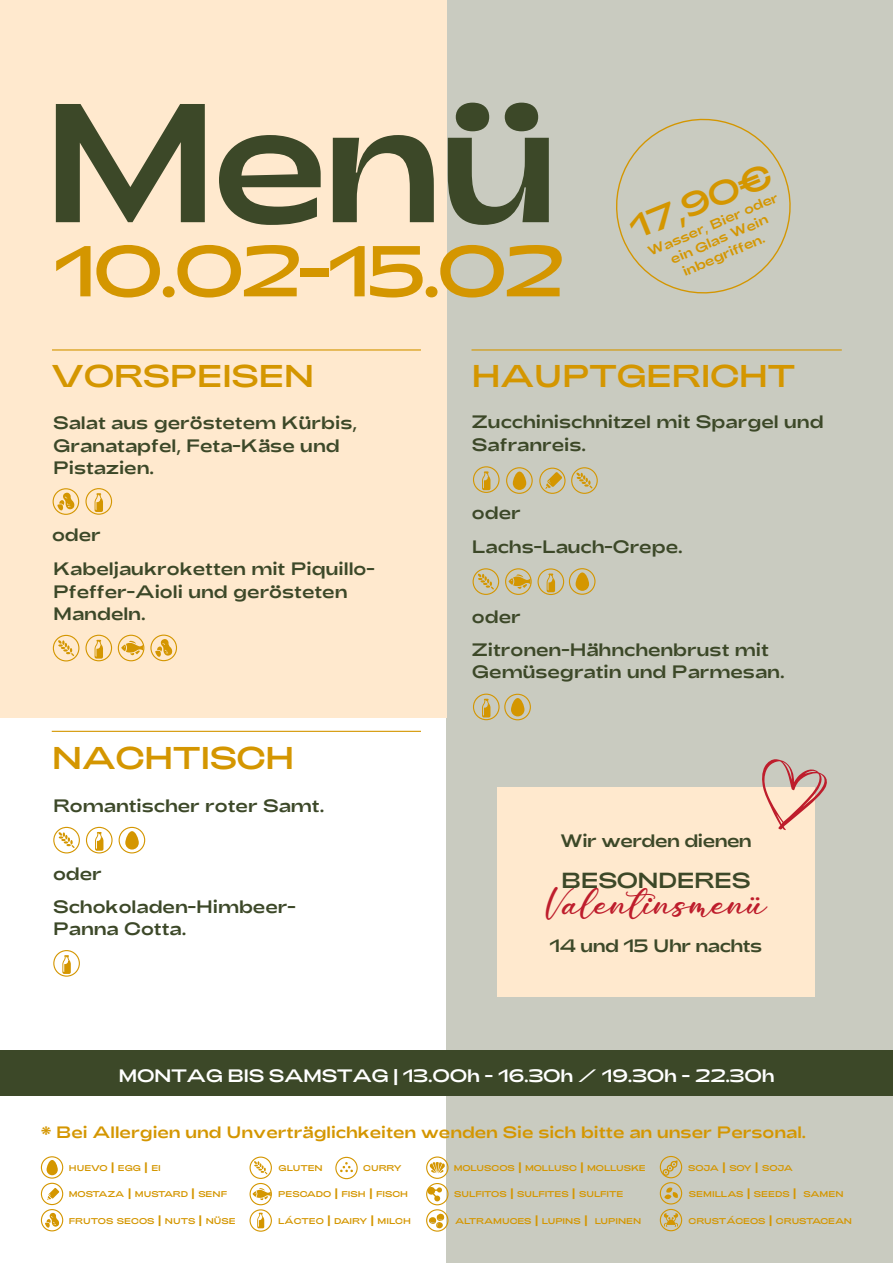
<style>
.page{position:relative;width:893px;height:1263px;background:#fff}
.page>*{position:absolute;margin:0;border:0;box-sizing:border-box;transform-origin:0 0}
.t1{font:168.9px "Adieu";color:#3c4828}
.t2{font:71.85px "Adieu";letter-spacing:-.05em;color:#d49600}
.t3{font:34.65px "Cathalia";color:#be1d2c}
.t4{font:33.45px "Adieu";color:#d49600}
.t5{font:31.5px "Adieu";letter-spacing:-.02em;color:#d49600}
.t6{font:21.75px "Adieu";letter-spacing:-.025em;color:#3c4828}
.t7{font:18px/22.5px "Adieu";color:#3c4828}
.t8{font:18px "Adieu";letter-spacing:-.03em;color:#fff}
.t9{font:18px "Adieu";letter-spacing:-.025em;color:#3c4828}
.t10{font:18px "Adieu";color:#be1d2c}
.t11{font:16.5px "Adieu";color:#d49600}
.t12{font:13.35px/16px "Adieu";color:#d49600;text-align:center}
.t13{font:8.4px "Adieu";color:#d49600}
.s1{font-size:12px}
</style>
<div class="page">
<div style="left:446px;top:0;width:447px;height:1263px;background:#c9cbc0"></div>
<div style="left:0;top:0;width:446px;height:718px;background:#ffe9ce"></div>
<hr style="left:52px;top:349px;width:369px;height:1px;background:#d49600">
<hr style="left:52px;top:731px;width:369px;height:1px;background:#d49600">
<hr style="left:471px;top:349px;width:371px;height:1px;background:#d49600">
<svg style="left:616px;top:118px;width:175px;height:176px"></svg>
<div style="left:426px;top:1183px;width:22px;height:22px;border:1px solid #d49600;border-radius:50%"></div>
<svg style="left:427px;top:1186px;width:15px;height:16px"></svg>
<div style="left:41px;top:1156px;width:22px;height:22px;border:1px solid #d49600;border-radius:50%"></div>
<div style="left:47px;top:1160px;width:11px;height:15px;background:#d49600;border-radius:6px"></div>
<svg style="left:47px;top:1188px;width:12px;height:12px"></svg>
<div style="left:41px;top:1183px;width:22px;height:22px;border:1px solid #d49600;border-radius:50%"></div>
<svg style="left:45px;top:1213px;width:14px;height:14px"></svg>
<div style="left:41px;top:1209px;width:22px;height:22px;border:1px solid #d49600;border-radius:50%"></div>
<svg style="left:254px;top:1161px;width:13px;height:13px"></svg>
<div style="left:250px;top:1156px;width:22px;height:23px;border:1px solid #d49600;border-radius:50%"></div>
<svg style="left:253px;top:1188px;width:17px;height:12px"></svg>
<div style="left:250px;top:1183px;width:22px;height:22px;border:1px solid #d49600;border-radius:50%"></div>
<div style="left:250px;top:1209px;width:22px;height:23px;border:1px solid #d49600;border-radius:50%"></div>
<svg style="left:257px;top:1213px;width:7px;height:15px"></svg>
<svg style="left:430px;top:1162px;width:15px;height:11px"></svg>
<div style="left:426px;top:1156px;width:22px;height:23px;border:1px solid #d49600;border-radius:50%"></div>
<div style="left:335px;top:1157px;width:23px;height:22px;border:1px solid #d49600;border-radius:50%"></div>
<svg style="left:340px;top:1162px;width:13px;height:10px"></svg>
<div style="left:660px;top:1209px;width:22px;height:22px;border:1px solid #d49600;border-radius:50%"></div>
<svg style="left:663px;top:1213px;width:15px;height:14px"></svg>
<div style="left:660px;top:1182px;width:22px;height:22px;border:1px solid #d49600;border-radius:50%"></div>
<svg style="left:664px;top:1187px;width:14px;height:12px"></svg>
<div style="left:660px;top:1156px;width:22px;height:22px;border:1px solid #d49600;border-radius:50%"></div>
<svg style="left:662px;top:1158px;width:17px;height:18px"></svg>
<div style="left:426px;top:1209px;width:22px;height:23px;border:1px solid #d49600;border-radius:50%"></div>
<svg style="left:429px;top:1213px;width:16px;height:15px"></svg>
<div style="left:0;top:1050px;width:893px;height:45px;background:#3c4828"></div>
<svg style="left:508px;top:574px;width:22px;height:15px"></svg>
<div style="left:505px;top:568px;width:27px;height:27px;border:1px solid #d49600;border-radius:50%"></div>
<svg style="left:121px;top:641px;width:22px;height:14px"></svg>
<div style="left:118px;top:635px;width:26px;height:26px;border:1px solid #d49600;border-radius:50%"></div>
<div style="left:473px;top:466px;width:27px;height:27px;border:1px solid #d49600;border-radius:50%"></div>
<svg style="left:482px;top:471px;width:8px;height:19px"></svg>
<div style="left:473px;top:694px;width:27px;height:26px;border:1px solid #d49600;border-radius:50%"></div>
<svg style="left:482px;top:699px;width:8px;height:18px"></svg>
<div style="left:53px;top:950px;width:27px;height:27px;border:1px solid #d49600;border-radius:50%"></div>
<svg style="left:62px;top:955px;width:9px;height:19px"></svg>
<svg style="left:59px;top:832px;width:16px;height:16px"></svg>
<div style="left:53px;top:827px;width:27px;height:26px;border:1px solid #d49600;border-radius:50%"></div>
<div style="left:86px;top:827px;width:27px;height:26px;border:1px solid #d49600;border-radius:50%"></div>
<svg style="left:95px;top:832px;width:8px;height:19px"></svg>
<div style="left:119px;top:827px;width:26px;height:26px;border:1px solid #d49600;border-radius:50%"></div>
<svg style="left:125px;top:831px;width:14px;height:18px"></svg>
<div style="left:506px;top:467px;width:27px;height:27px;border:1px solid #d49600;border-radius:50%"></div>
<svg style="left:513px;top:471px;width:13px;height:19px"></svg>
<div style="left:537px;top:568px;width:27px;height:27px;border:1px solid #d49600;border-radius:50%"></div>
<svg style="left:547px;top:573px;width:8px;height:19px"></svg>
<div style="left:569px;top:568px;width:26px;height:27px;border:1px solid #d49600;border-radius:50%"></div>
<div style="left:576px;top:572px;width:13px;height:19px;background:#d49600;border-radius:7px"></div>
<svg style="left:478px;top:574px;width:16px;height:16px"></svg>
<div style="left:473px;top:568px;width:26px;height:27px;border:1px solid #d49600;border-radius:50%"></div>
<svg style="left:576px;top:473px;width:16px;height:15px"></svg>
<div style="left:571px;top:467px;width:27px;height:27px;border:1px solid #d49600;border-radius:50%"></div>
<div style="left:85px;top:488px;width:27px;height:27px;border:1px solid #d49600;border-radius:50%"></div>
<svg style="left:95px;top:493px;width:8px;height:19px"></svg>
<svg style="left:58px;top:640px;width:16px;height:16px"></svg>
<div style="left:53px;top:635px;width:26px;height:26px;border:1px solid #d49600;border-radius:50%"></div>
<div style="left:85px;top:635px;width:27px;height:26px;border:1px solid #d49600;border-radius:50%"></div>
<svg style="left:95px;top:640px;width:8px;height:19px"></svg>
<svg style="left:545px;top:472px;width:17px;height:17px"></svg>
<div style="left:539px;top:468px;width:26px;height:26px;border:1px solid #d49600;border-radius:50%"></div>
<svg style="left:57px;top:493px;width:18px;height:17px"></svg>
<div style="left:53px;top:488px;width:26px;height:27px;border:1px solid #d49600;border-radius:50%"></div>
<svg style="left:155px;top:639px;width:17px;height:18px"></svg>
<div style="left:150px;top:635px;width:27px;height:26px;border:1px solid #d49600;border-radius:50%"></div>
<div style="left:497px;top:787px;width:318px;height:209px;background:#ffe9ce"></div>
<svg style="left:762px;top:759px;width:65px;height:71px"></svg>
<div style="left:504px;top:694px;width:27px;height:26px;border:1px solid #d49600;border-radius:50%"></div>
<div style="left:511px;top:698px;width:13px;height:18px;background:#d49600;border-radius:7px"></div>
<h1 class="t1" style="left:41px;top:65px;width:520px">Menü</h1>
<h2 class="t2" style="left:53px;top:229px;width:513px">10.02-15.02</h2>
<p class="t12" style="left:680px;top:264px;width:90px;rotate:-23deg">inbegriffen.</p>
<h3 class="t4" style="left:623px;top:212px;width:153px;rotate:-22deg">17,90€</h3>
<p class="t12" style="left:645px;top:244px;width:142px;rotate:-23deg">Wasser, Bier oder ein Glas Wein</p>
<h3 class="t5" style="left:51px;top:358px;width:265px">VORSPEISEN</h3>
<p class="t7" style="left:53px;top:412px;width:305px">Salat aus geröstetem Kürbis,<br>Granatapfel, Feta-Käse und<br>Pistazien.</p>
<p class="t7" style="left:52px;top:517px;width:324px;line-height:34.7px">oder<br>Kabeljaukroketten mit Piquillo-</p>
<p class="t7" style="left:53px;top:580px;width:296px">Pfeffer-Aioli und gerösteten<br>Mandeln.</p>
<h3 class="t5" style="left:52px;top:739px;width:244px">NACHTISCH</h3>
<p class="t7" style="left:53px;top:794px;width:273px">Romantischer roter Samt.</p>
<p class="t7" style="left:53px;top:857px;width:244px;line-height:33px">oder<br>Schokoladen-Himbeer-</p>
<p class="t7" style="left:53px;top:918px;width:135px">Panna Cotta.</p>
<h3 class="t5" style="left:471px;top:357px;width:325px">HAUPTGERICHT</h3>
<p class="t7" style="left:472px;top:411px;width:353px">Zucchinischnitzel mit Spargel und<br>Safranreis.</p>
<p class="t7" style="left:472px;top:496px;width:212px;line-height:33.9px">oder<br>Lachs-Lauch-Crepe.</p>
<p class="t7" style="left:472px;top:600px;width:298px;line-height:33.3px">oder<br>Zitronen-Hähnchenbrust mit</p>
<p class="t7" style="left:472px;top:661px;width:314px">Gemüsegratin und Parmesan.</p>
<p class="t9" style="left:560px;top:831px;width:193px">Wir werden dienen</p>
<p class="t6" style="left:561px;top:868px;width:191px">BESONDERES</p>
<h3 class="t3" style="left:544px;top:880px;width:224px">Valentinsmenu</h3>
<p class="t10" style="left:750px;top:893px;width:12px">¨</p>
<p class="t9" style="left:550px;top:935px;width:214px">14 und 15 Uhr nachts</p>
<p class="t8" style="left:119px;top:1065px;width:657px">MONTAG BIS SAMSTAG | 13.00h - 16.30h / 19.30h - 22.30h</p>
<p class="t11" style="left:41px;top:1122px;width:766px">* Bei Allergien und Unverträglichkeiten wenden Sie sich bitte an unser Personal.</p>
<p class="t13" style="left:69px;top:1163px;width:94px">HUEVO <span class="s1">|</span> EGG <span class="s1">|</span> EI</p>
<p class="t13" style="left:363px;top:1163px;width:40px">CURRY</p>
<p class="t13" style="left:69px;top:1189px;width:160px">MOSTAZA <span class="s1">|</span> MUSTARD <span class="s1">|</span> SENF</p>
<p class="t13" style="left:69px;top:1216px;width:168px">FRUTOS SECOS <span class="s1">|</span> NUTS <span class="s1">|</span> NÜSE</p>
<p class="t13" style="left:689px;top:1216px;width:165px">CRUSTÁCEOS <span class="s1">|</span> CRUSTACEAN</p>
<p class="t13" style="left:688px;top:1163px;width:106px">SOJA <span class="s1">|</span> SOY <span class="s1">|</span> SOJA</p>
<p class="t13" style="left:454px;top:1163px;width:194px">MOLUSCOS <span class="s1">|</span> MOLLUSC <span class="s1">|</span> MOLLUSKE</p>
<p class="t13" style="left:454px;top:1189px;width:171px">SULFITOS <span class="s1">|</span> SULFITES <span class="s1">|</span> SULFITE</p>
<p class="t13" style="left:279px;top:1163px;width:46px">GLUTEN</p>
<p class="t13" style="left:278px;top:1189px;width:131px">PESCADO <span class="s1">|</span> FISH <span class="s1">|</span> FISCH</p>
<p class="t13" style="left:278px;top:1216px;width:134px">LÁCTEO <span class="s1">|</span> DAIRY <span class="s1">|</span> MILCH</p>
<p class="t13" style="left:689px;top:1189px;width:156px">SEMILLAS <span class="s1">|</span> SEEDS <span class="s1">|</span> SAMEN</p>
<p class="t13" style="left:455px;top:1216px;width:188px">ALTRAMUCES <span class="s1">|</span> LUPINS <span class="s1">|</span> LUPINEN</p>
</div>
